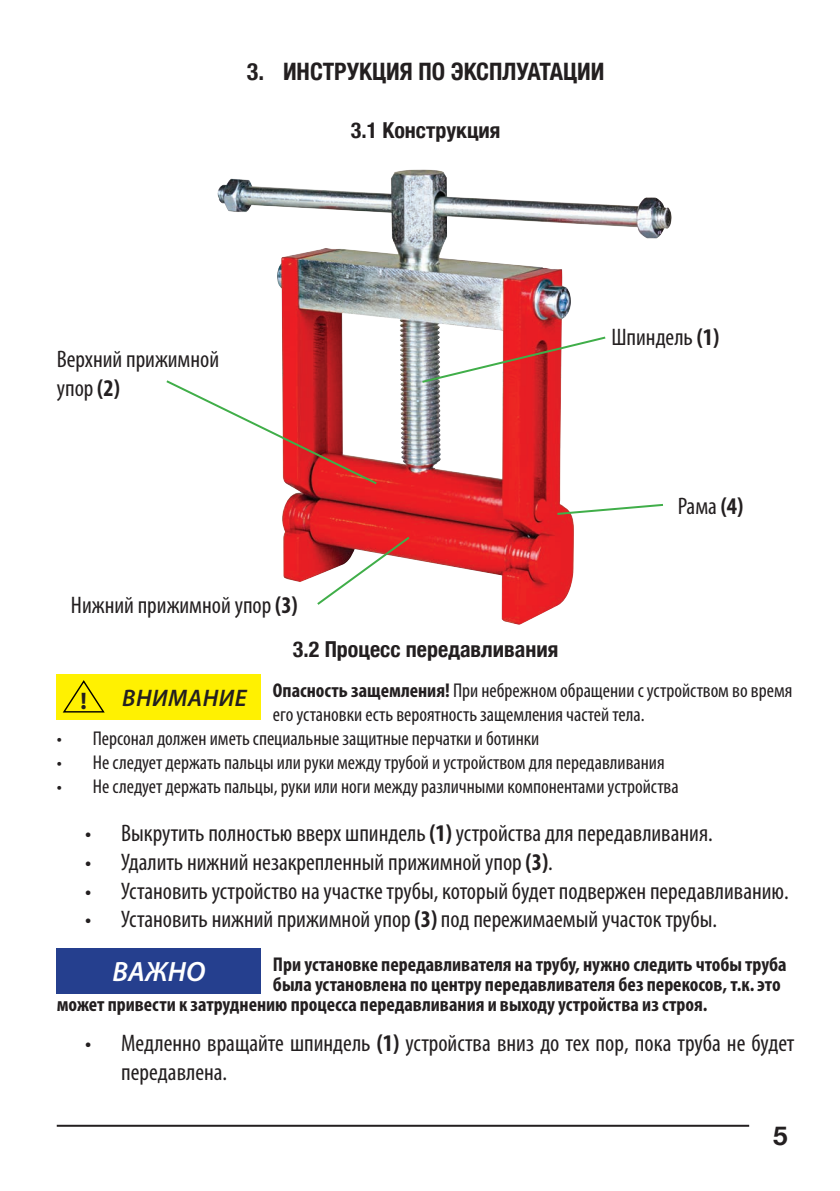
<style>
.page{position:relative;width:840px;height:1191px;background:#fff}
.page>*{position:absolute;margin:0;border:0;box-sizing:border-box;transform-origin:0 0}
.t1{font:italic 600 28px "Myriad Pro";color:#fff}
.t2{font:700 26px "Helvetica Neue";color:#231f20}
.t3{font:condensed 24px/28.8px "Myriad Pro";color:#231f20}
.t4{font:700 condensed 24px "Helvetica Neue";color:#231f20}
.t5{font:italic 600 24px "Myriad Pro";letter-spacing:.02em;color:#231f20}
.t6{font:700 24px "Myriad Pro";color:#231f20}
.subTitle{font:700 condensed 22px "Helvetica Neue";color:#231f20}
.t7{font:condensed 20px/24px "Myriad Pro";color:#231f20}
.t8{font:700 condensed 20px "Myriad Pro";color:#231f20}
.s1{font-weight:700}
</style>
<div class="page">
<hr style="left:57px;top:1124px;width:691px;height:2px;background:#231f20">
<img style="left:217px;top:169px;width:454px;height:456px">
<svg style="left:420px;top:335px;width:187px;height:49px"></svg>
<svg style="left:166px;top:378px;width:213px;height:108px"></svg>
<svg style="left:315px;top:535px;width:96px;height:72px"></svg>
<svg style="left:555px;top:503px;width:109px;height:13px"></svg>
<div style="left:57px;top:674px;width:204px;height:45px;background:#fff101"></div>
<svg style="left:62px;top:680px;width:43px;height:33px"></svg>
<div style="left:57px;top:948px;width:204px;height:45px;background:#253f8e"></div>
<p class="t4" style="left:247px;top:52px;width:358px">3. ИНСТРУКЦИЯ ПО ЭКСПЛУАТАЦИИ</p>
<p class="subTitle" style="left:350px;top:112px;width:151px">3.1 Конструкция</p>
<p class="t3" style="left:57px;top:344px;width:164px">Верхний прижимной</p>
<p class="t3" style="left:57px;top:373px;width:65px">упор <span class="s1">(2)</span></p>
<p class="t3" style="left:71px;top:590px;width:228px">Нижний прижимной упор <span class="s1">(3)</span></p>
<p class="subTitle" style="left:293px;top:631px;width:267px">3.2 Процесс передавливания</p>
<p class="t3" style="left:611px;top:322px;width:109px">Шпиндель <span class="s1">(1)</span></p>
<p class="t3" style="left:677px;top:491px;width:67px">Рама <span class="s1">(4)</span></p>
<p class="t6" style="left:80px;top:685px;width:8px">!</p>
<p class="t5" style="left:122px;top:682px;width:126px">ВНИМАНИЕ</p>
<p class="t7" style="left:273px;top:678px;width:520px"><span class="s1">Опасность защемления!</span> При небрежном обращении с устройством во время его установки есть вероятность защемления частей тела.</p>
<p class="t7" style="left:57px;top:726px;width:483px">• Персонал должен иметь специальные защитные перчатки и ботинки</p>
<p class="t7" style="left:57px;top:750px;width:609px">• Не следует держать пальцы или руки между трубой и устройством для передавливания</p>
<p class="t7" style="left:57px;top:774px;width:623px">• Не следует держать пальцы, руки или ноги между различными компонентами устройства</p>
<p class="t3" style="left:85px;top:818px;width:628px">• Выкрутить полностью вверх шпиндель <span class="s1">(1)</span> устройства для передавливания.</p>
<p class="t3" style="left:85px;top:847px;width:469px">• Удалить нижний незакрепленный прижимной упор <span class="s1">(3)</span>.</p>
<p class="t3" style="left:85px;top:876px;width:704px">• Установить устройство на участке трубы, который будет подвержен передавливанию.</p>
<p class="t3" style="left:85px;top:905px;width:633px">• Установить нижний прижимной упор <span class="s1">(3)</span> под пережимаемый участок трубы.</p>
<p class="t8" style="left:273px;top:951px;width:515px">При установке передавливателя на трубу, нужно следить чтобы труба</p>
<p class="t8" style="left:273px;top:971px;width:509px">была установлена по центру передавливателя без перекосов, т.к. это</p>
<p class="t8" style="left:57px;top:991px;width:651px">может привести к затруднению процесса передавливания и выходу устройства из строя.</p>
<p class="t1" style="left:112px;top:954px;width:94px">ВАЖНО</p>
<p class="t3" style="left:121px;top:1028px;width:674px;text-indent:-36px">• Медленно вращайте шпиндель <span class="s1">(1)</span> устройства вниз до тех пор, пока труба не будет передавлена.</p>
<p class="t2" style="left:772px;top:1115px;width:16px">5</p>
</div>
